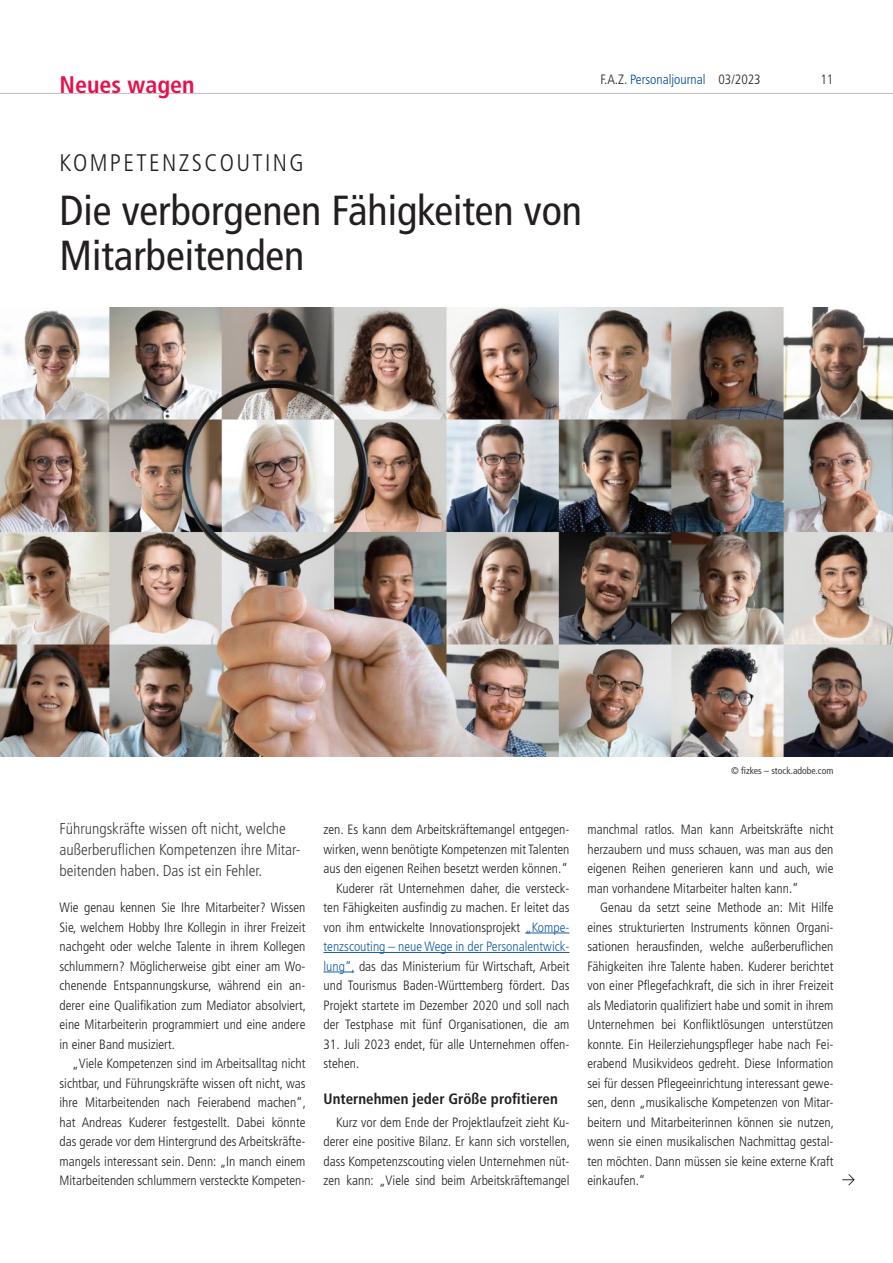
<style>
.page{position:relative;width:893px;height:1263px;background:#fff}
.page>*{position:absolute;margin:0;border:0;box-sizing:border-box;transform-origin:0 0}
.t1{font:condensed 42px/45px "Frutiger LT Std";color:#231f20}
.t2{font:300 condensed 24px "Frutiger LT Std";letter-spacing:.1em;color:#231f20}
.t3{font:700 condensed 24px "Frutiger LT Std";color:#e6124e}
.t4{font:300 condensed 15.75px/21px "Frutiger LT Std";color:#3e3e3f}
.t5{font:700 condensed 15px "Frutiger LT Std";color:#231f20}
.t6{font:300 condensed 13.5px/19.5px "Frutiger LT Std";color:#231f20;text-align:justify}
.t7{font:300 condensed 13.5px "Frutiger LT Std";color:#014892}
.t8{font:condensed 9.75px "Frutiger LT Std";color:#3e3e3f}
.s1{color:#231f20}
.s2{color:#175d9e}
</style>
<div class="page">
<hr style="left:0;top:93px;width:893px;height:1px;background:#bcbdc0">
<img style="left:0;top:308px;width:893px;height:448px">
<hr style="left:525px;top:933px;width:44px;height:1px;background:#175d9e">
<hr style="left:323px;top:952px;width:246px;height:1px;background:#175d9e">
<hr style="left:323px;top:972px;width:31px;height:1px;background:#175d9e">
<svg style="left:842px;top:1174px;width:13px;height:11px"></svg>
<h2 class="t3" style="left:60px;top:70px;width:137px">Neues wagen</h2>
<p class="t7" style="left:600px;top:72px;width:162px"><span class="s1">F.A.Z.</span> Personaljournal <span class="s1">03/2023</span></p>
<p class="t6" style="left:820px;top:70px;width:14px">11</p>
<h2 class="t2" style="left:60px;top:149px;width:246px">KOMPETENZSCOUTING</h2>
<h1 class="t1" style="left:60px;top:188px;width:524px">Die verborgenen Fähigkeiten von<br>Mitarbeitenden</h1>
<p class="t8" style="left:731px;top:765px;width:104px">© fizkes – stock.adobe.com</p>
<p class="t4" style="left:60px;top:818px;width:243px">Führungskräfte wissen oft nicht, welche außerberuflichen Kompetenzen ihre Mitar&shy;beitenden haben. Das ist ein Fehler.</p>
<p class="t6" style="left:60px;top:898px;width:248px">Wie genau kennen Sie Ihre Mitarbeiter? Wissen Sie, welchem Hobby Ihre Kollegin in ihrer Freizeit nachgeht oder welche Talente in ihrem Kollegen schlummern? Möglicherweise gibt einer am Wo&shy;chenende Entspannungskurse, während ein an&shy;derer eine Qualifikation zum Mediator absolviert, eine Mitarbeiterin programmiert und eine andere in einer Band musiziert.</p>
<p class="t6" style="left:60px;top:1054px;width:248px;text-indent:13px">„Viele Kompetenzen sind im Arbeitsalltag nicht sichtbar, und Führungskräfte wissen oft nicht, was ihre Mitarbeitenden nach Feierabend machen“, hat Andreas Kuderer festgestellt. Dabei könnte das gerade vor dem Hintergrund des Arbeitskräfte&shy;mangels interessant sein. Denn: „In manch einem Mitarbeitenden schlummern versteckte Kompeten-</p>
<p class="t6" style="left:323px;top:820px;width:247px;text-align:right">zen. Es kann dem Arbeitskräftemangel entgegen&shy;wirken, wenn benötigte Kompetenzen mit Talenten aus den eigenen Reihen besetzt werden können.“ Kuderer rät Unternehmen daher, die versteck&shy;ten Fähigkeiten ausfindig zu machen. Er leitet das von ihm entwickelte Innovationsprojekt <span class="s2">„Kompe&shy;tenzscouting – neue Wege in der Personalentwick&shy;lung“,</span> das das Ministerium für Wirtschaft, Arbeit und Tourismus Baden-Württemberg fördert. Das Projekt startete im Dezember 2020 und soll nach der Testphase mit fünf Organisationen, die am</p>
<p class="t6" style="left:323px;top:1034px;width:247px">31. Juli 2023 endet, für alle Unternehmen offen&shy;stehen.</p>
<p class="t5" style="left:323px;top:1090px;width:236px">Unternehmen jeder Größe profitieren</p>
<p class="t6" style="left:323px;top:1112px;width:248px;text-indent:13px">Kurz vor dem Ende der Projektlaufzeit zieht Ku&shy;derer eine positive Bilanz. Er kann sich vorstellen, dass Kompetenzscouting vielen Unternehmen nüt&shy;zen kann: „Viele sind beim Arbeitskräftemangel</p>
<p class="t6" style="left:587px;top:820px;width:247px">manchmal ratlos. Man kann Arbeitskräfte nicht herzaubern und muss schauen, was man aus den eigenen Reihen generieren kann und auch, wie man vorhandene Mitarbeiter halten kann.“</p>
<p class="t6" style="left:587px;top:898px;width:248px;text-indent:13px">Genau da setzt seine Methode an: Mit Hilfe eines strukturierten Instruments können Organi&shy;sationen herausfinden, welche außerberuflichen Fähigkeiten ihre Talente haben. Kuderer berichtet von einer Pflegefachkraft, die sich in ihrer Freizeit als Mediatorin qualifiziert habe und somit in ihrem Unternehmen bei Konfliktlösungen unterstützen konnte. Ein Heilerziehungspfleger habe nach Fei&shy;erabend Musikvideos gedreht. Diese Information sei für dessen Pflegeeinrichtung interessant gewe&shy;sen, denn „musikalische Kompetenzen von Mitar&shy;beitern und Mitarbeiterinnen können sie nutzen, wenn sie einen musikalischen Nachmittag gestal&shy;ten möchten. Dann müssen sie keine externe Kraft einkaufen.“</p>
</div>
